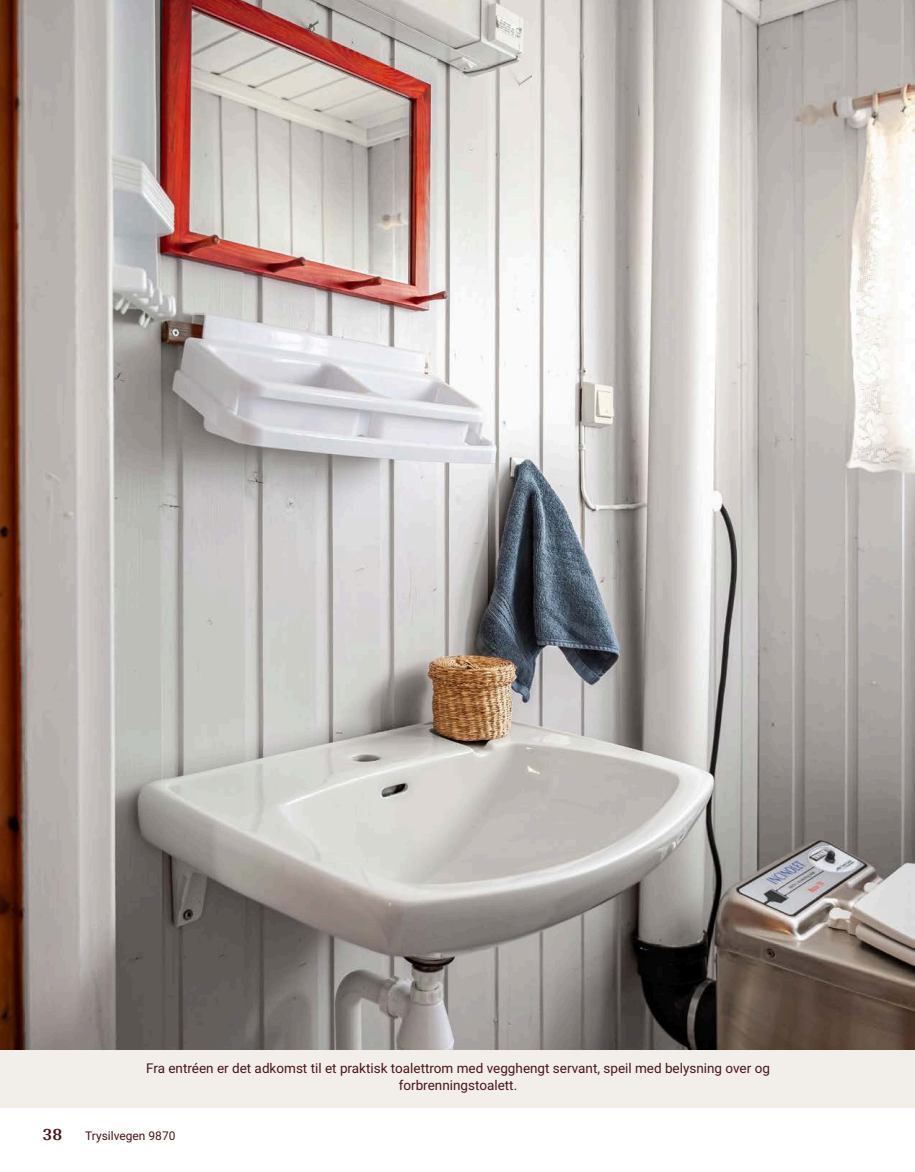
<style>
.page{position:relative;width:915px;height:1172px;background:#fff}
.page>*{position:absolute;margin:0;border:0;box-sizing:border-box;transform-origin:0 0}
.t1{font:700 18px "Arya";color:#481317}
.t2{font:13.5px/16.5px "Roboto Vitec";color:#481317;text-align:center}
.t3{font:12px "Roboto Vitec";color:#481317}
</style>
<div class="page">
<img style="left:0;top:0;width:914px;height:1050px">
<div style="left:0;top:1050px;width:914px;height:58px;background:#f2eeea"></div>
<hr style="left:914px;top:492px;width:1px;height:58px;background:#f2eeea">
<hr style="left:914px;top:1050px;width:1px;height:58px;background:#f2eeea">
<p class="t2" style="left:146px;top:1060px;width:625px">Fra entréen er det adkomst til et praktisk toalettrom med vegghengt servant, speil med belysning over og forbrenningstoalett.</p>
<h1 class="t1" style="left:43px;top:1123px;width:21px">38</h1>
<p class="t3" style="left:85px;top:1127px;width:92px">Trysilvegen 9870</p>
</div>
